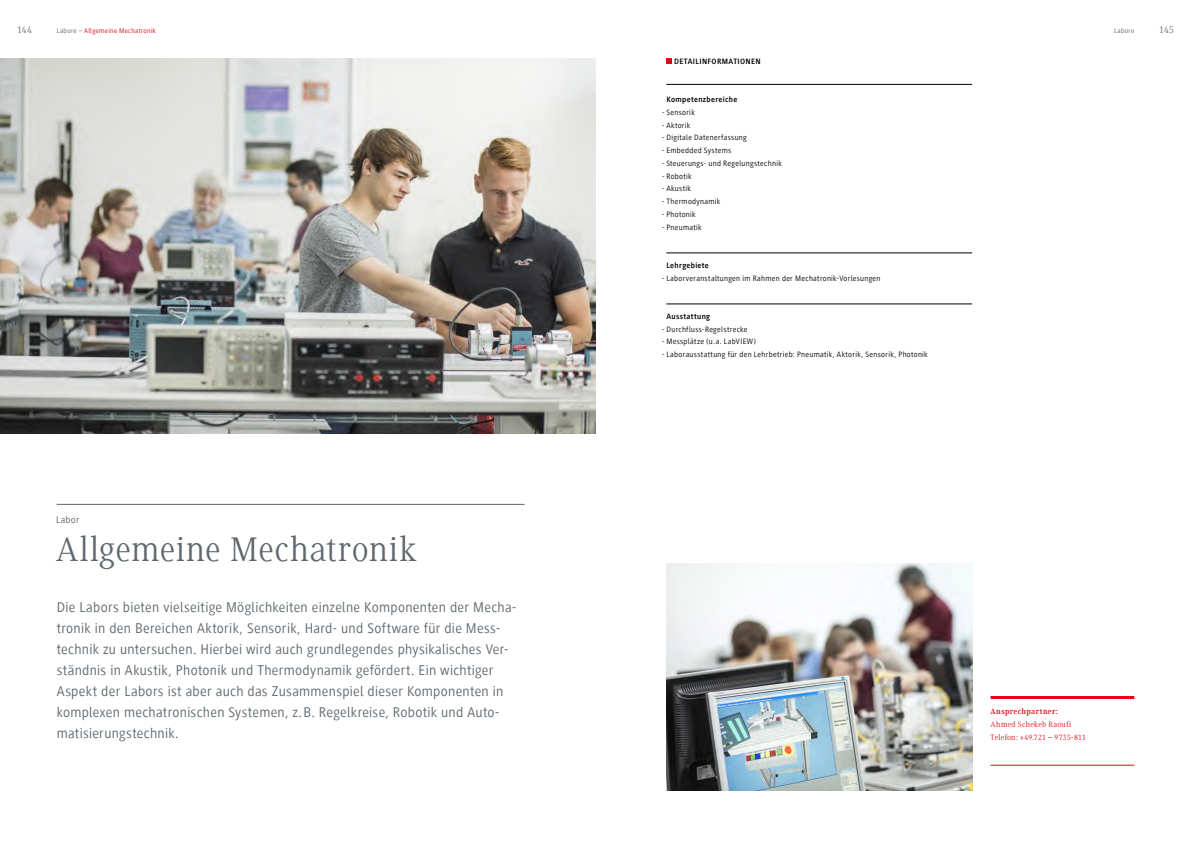
<style>
.page{position:relative;width:1191px;height:842px;background:#fff}
.page>*{position:absolute;margin:0;border:0;box-sizing:border-box;transform-origin:0 0}
.t1{font:35px "Generis Serif Com";letter-spacing:.02em;color:#5d686e}
.t2{font:14.5px/21px "Generis Sans Com";letter-spacing:.02em;color:#5d686e}
.t3{font:10px "Generis Serif Com";letter-spacing:.02em;color:#5d686e}
.t4{font:10px "Generis Sans Com";letter-spacing:.03em;color:#5d686e}
.t5{font:8px "Generis Sans Com";letter-spacing:.04em;color:#000}
.t6{font:700 8px "Generis Sans Com";letter-spacing:.045em;color:#000}
.t7{font:8px/12.8px "Generis Serif Com";letter-spacing:.04em;color:#e30613}
.t8{font:700 8px "Generis Serif Com";letter-spacing:.045em;color:#e30613}
.t9{font:7px "Generis Sans Com";letter-spacing:.045em;color:#e30613}
.t10{font:7px "Generis Sans Com";letter-spacing:.045em;color:#5d686e}
.s1{color:#5d686e}
</style>
<div class="page">
<img style="left:666px;top:563px;width:306px;height:228px">
<hr style="left:990px;top:696px;width:144px;height:3px;background:#e30613">
<hr style="left:990px;top:765px;width:144px;height:1px;background:#e30613">
<svg style="left:666px;top:58px;width:6px;height:6px"></svg>
<hr style="left:666px;top:84px;width:306px;height:1px;background:#000">
<hr style="left:666px;top:253px;width:306px;height:1px;background:#000">
<hr style="left:666px;top:304px;width:306px;height:1px;background:#000">
<img style="left:0;top:58px;width:595px;height:376px">
<hr style="left:57px;top:504px;width:467px;height:1px;background:#5d686e">
<p class="t3" style="left:17px;top:24px;width:16px">144</p>
<p class="t3" style="left:1159px;top:24px;width:16px">145</p>
<p class="t9" style="left:57px;top:27px;width:101px"><span class="s1">Labore –</span> Allgemeine Mechatronik</p>
<p class="t10" style="left:1114px;top:27px;width:22px">Labore</p>
<p class="t4" style="left:56px;top:514px;width:25px">Labor</p>
<h1 class="t1" style="left:56px;top:530px;width:362px">Allgemeine Mechatronik</h1>
<p class="t2" style="left:57px;top:597px;width:461px">Die Labors bieten vielseitige Möglichkeiten einzelne Komponenten der Mecha&shy;tronik in den Bereichen Aktorik, Sensorik, Hard- und Software für die Mess&shy;technik zu untersuchen. Hierbei wird auch grundlegendes physikalisches Ver&shy;ständnis in Akustik, Photonik und Thermodynamik gefördert. Ein wichtiger Aspekt der Labors ist aber auch das Zusammenspiel dieser Komponenten in komplexen mechatronischen Systemen, z.B. Regelkreise, Robotik und Auto&shy;matisierungstechnik.</p>
<p class="t6" style="left:674px;top:57px;width:88px">DETAILINFORMATIONEN</p>
<p class="t6" style="left:666px;top:95px;width:72px">Kompetenzbereiche</p>
<p class="t5" style="left:662px;top:108px;width:34px">- Sensorik</p>
<p class="t5" style="left:662px;top:121px;width:30px">- Aktorik</p>
<p class="t5" style="left:662px;top:133px;width:86px">- Digitale Datenerfassung</p>
<p class="t5" style="left:662px;top:146px;width:71px">- Embedded Systems</p>
<p class="t5" style="left:662px;top:159px;width:121px">- Steuerungs- und Regelungstechnik</p>
<p class="t5" style="left:662px;top:172px;width:31px">- Robotik</p>
<p class="t5" style="left:662px;top:184px;width:30px">- Akustik</p>
<p class="t5" style="left:662px;top:197px;width:60px">- Thermodynamik</p>
<p class="t5" style="left:662px;top:210px;width:35px">- Photonik</p>
<p class="t5" style="left:662px;top:223px;width:41px">- Pneumatik</p>
<p class="t6" style="left:666px;top:261px;width:44px">Lehrgebiete</p>
<p class="t5" style="left:662px;top:274px;width:220px">- Laborveranstaltungen im Rahmen der Mechatronik-Vorlesungen</p>
<p class="t6" style="left:666px;top:312px;width:45px">Ausstattung</p>
<p class="t5" style="left:662px;top:325px;width:87px">- Durchfluss-Regelstrecke</p>
<p class="t5" style="left:662px;top:337px;width:95px">- Messplätze (u.a. LabVIEW)</p>
<p class="t5" style="left:662px;top:350px;width:267px">- Laborausstattung für den Lehrbetrieb: Pneumatik, Aktorik, Sensorik, Photonik</p>
<p class="t8" style="left:990px;top:707px;width:69px">Ansprechpartner:</p>
<p class="t7" style="left:990px;top:718px;width:97px">Ahmed Schekeb Raoufi<br>Telefon: +49.721 – 9735-811</p>
</div>
